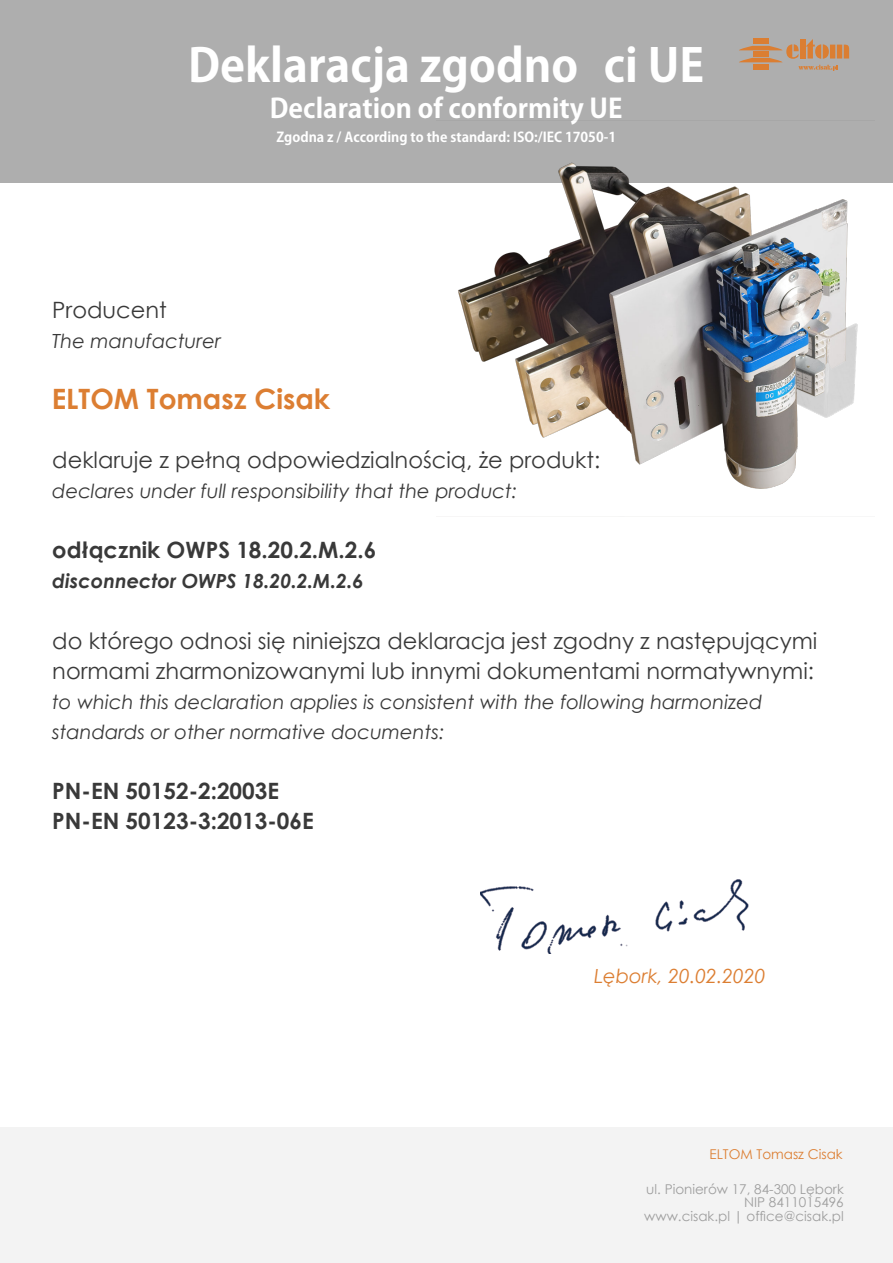
<style>
.page{position:relative;width:893px;height:1263px;background:#fff}
.page>*{position:absolute;margin:0;border:0;box-sizing:border-box;transform-origin:0 0}
.t1{font:700 45.45px "Adobe Gothic Std";color:#fff}
.t2{font:700 28.05px "Century Gothic";color:#dc7e32}
.t3{font:700 26.55px "Adobe Gothic Std";color:#fff}
.t4{font:22.5px/30px "Century Gothic";color:#393939}
.t5{font:700 22.5px/30px "Century Gothic";color:#393939}
.t6{font:italic 19.5px/30px "Century Gothic";color:#393939}
.t7{font:italic 700 19.5px "Century Gothic";color:#393939}
.t8{font:italic 19.5px "Century Gothic";color:#dc7e32}
.t9{font:13.5px/13.5px "Century Gothic";color:#9e9e9e;text-align:right}
.t10{font:700 13.5px "Adobe Gothic Std";color:#fff}
.t11{font:13.5px "Century Gothic";color:#dc7e32}
</style>
<div class="page">
<div style="left:0;top:0;width:893px;height:183px;background:#aeaeae"></div>
<svg style="left:739px;top:39px;width:110px;height:32px"></svg>
<img style="left:480px;top:879px;width:268px;height:75px">
<img style="left:458px;top:162px;width:400px;height:327px">
<div style="left:0;top:1127px;width:893px;height:136px;background:#f3f3f3"></div>
<h1 class="t1" style="left:188px;top:42px;width:518px">Deklaracja zgodno ci UE</h1>
<p class="t3" style="left:270px;top:94px;width:354px">Declaration of conformity UE</p>
<p class="t10" style="left:276px;top:130px;width:341px">Zgodna z / According to the standard: ISO:/IEC 17050-1</p>
<p class="t4" style="left:52px;top:297px;width:116px">Producent</p>
<p class="t6" style="left:52px;top:328px;width:170px">The manufacturer</p>
<p class="t2" style="left:52px;top:388px;width:280px">ELTOM Tomasz Cisak</p>
<p class="t4" style="left:52px;top:447px;width:549px">deklaruje z pełną odpowiedzialnością, że produkt:</p>
<p class="t6" style="left:52px;top:478px;width:466px">declares under full responsibility that the product:</p>
<p class="t5" style="left:52px;top:537px;width:325px">odłącznik OWPS 18.20.2.M.2.6</p>
<p class="t7" style="left:52px;top:574px;width:313px">disconnector OWPS 18.20.2.M.2.6</p>
<p class="t4" style="left:52px;top:627px;width:766px">do którego odnosi się niniejsza deklaracja jest zgodny z następującymi normami zharmonizowanymi lub innymi dokumentami normatywnymi:</p>
<p class="t6" style="left:52px;top:688px;width:712px">to which this declaration applies is consistent with the following harmonized standards or other normative documents:</p>
<p class="t5" style="left:52px;top:777px;width:263px">PN-EN 50152-2:2003E<br>PN-EN 50123-3:2013-06E</p>
<p class="t8" style="left:594px;top:968px;width:173px">Lębork, 20.02.2020</p>
<p class="t11" style="left:709px;top:1149px;width:135px">ELTOM Tomasz Cisak</p>
<p class="t9" style="left:644px;top:1183px;width:201px">ul. Pionierów 17, 84-300 Lębork<br>NIP 8411015496<br>www.cisak.pl | office@cisak.pl</p>
</div>
